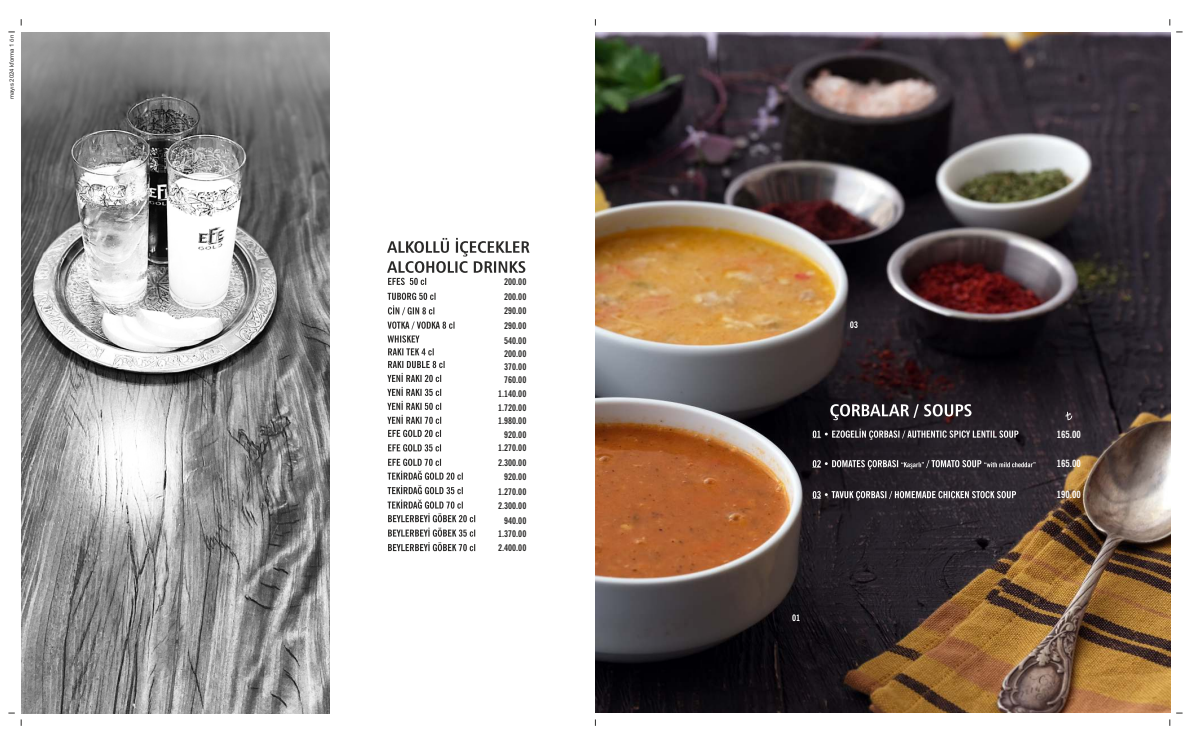
<style>
.page{position:relative;width:1191px;height:745px;background:#fff}
.page>*{position:absolute;margin:0;border:0;box-sizing:border-box;transform-origin:0 0}
.t1{font:700 condensed 9.98px "News Gothic BT";color:#fefefe}
.t2{font:700 condensed 9.23px/14.1px "News Gothic BT";color:#2b2a29;text-align:justify}
.t3{font:6px "Arial";color:#2b2a29}
</style>
<div class="page">
<img style="left:595px;top:32px;width:575px;height:680px">
<svg style="left:830px;top:404px;width:141px;height:16px"></svg>
<svg style="left:812px;top:428px;width:223px;height:72px;background:#3e393f"></svg>
<svg style="left:1065px;top:411px;width:7px;height:9px"></svg>
<svg style="left:850px;top:321px;width:7px;height:7px"></svg>
<svg style="left:792px;top:614px;width:7px;height:6px"></svg>
<svg style="left:387px;top:292px;width:48px;height:23px"></svg>
<svg style="left:387px;top:321px;width:67px;height:8px"></svg>
<svg style="left:387px;top:335px;width:32px;height:7px"></svg>
<svg style="left:387px;top:348px;width:57px;height:75px"></svg>
<svg style="left:388px;top:429px;width:53px;height:8px"></svg>
<svg style="left:388px;top:444px;width:53px;height:7px"></svg>
<svg style="left:387px;top:458px;width:88px;height:93px"></svg>
<svg style="left:387px;top:238px;width:142px;height:47px"></svg>
<img style="left:22px;top:32px;width:308px;height:680px">
<p class="t3" style="left:9px;top:99px;width:66px;rotate:-90deg">mayıs 2024 kforma 1 ön</p>
<p class="t2" style="left:504px;top:275px;width:24px;line-height:14.5px">200.00<br>200.00<br>290.00</p>
<p class="t2" style="left:504px;top:335px;width:24px;line-height:12.9px">540.00<br>200.00<br>370.00<br>760.00</p>
<p class="t2" style="left:498px;top:387px;width:30px;text-align:right">1.140.00<br>1.720.00<br>1.980.00<br>920.00<br>1.270.00<br>2.300.00<br>920.00<br>1.270.00<br>2.300.00<br>940.00</p>
<p class="t2" style="left:498px;top:526px;width:30px;line-height:14.4px">1.370.00<br>2.400.00</p>
<p class="t2" style="left:504px;top:320px;width:24px">290.00</p>
<p class="t1" style="left:1056px;top:429px;width:26px">165.00</p>
<p class="t1" style="left:1056px;top:459px;width:26px">165.00</p>
<p class="t1" style="left:1056px;top:489px;width:26px">190.00</p>
</div>
